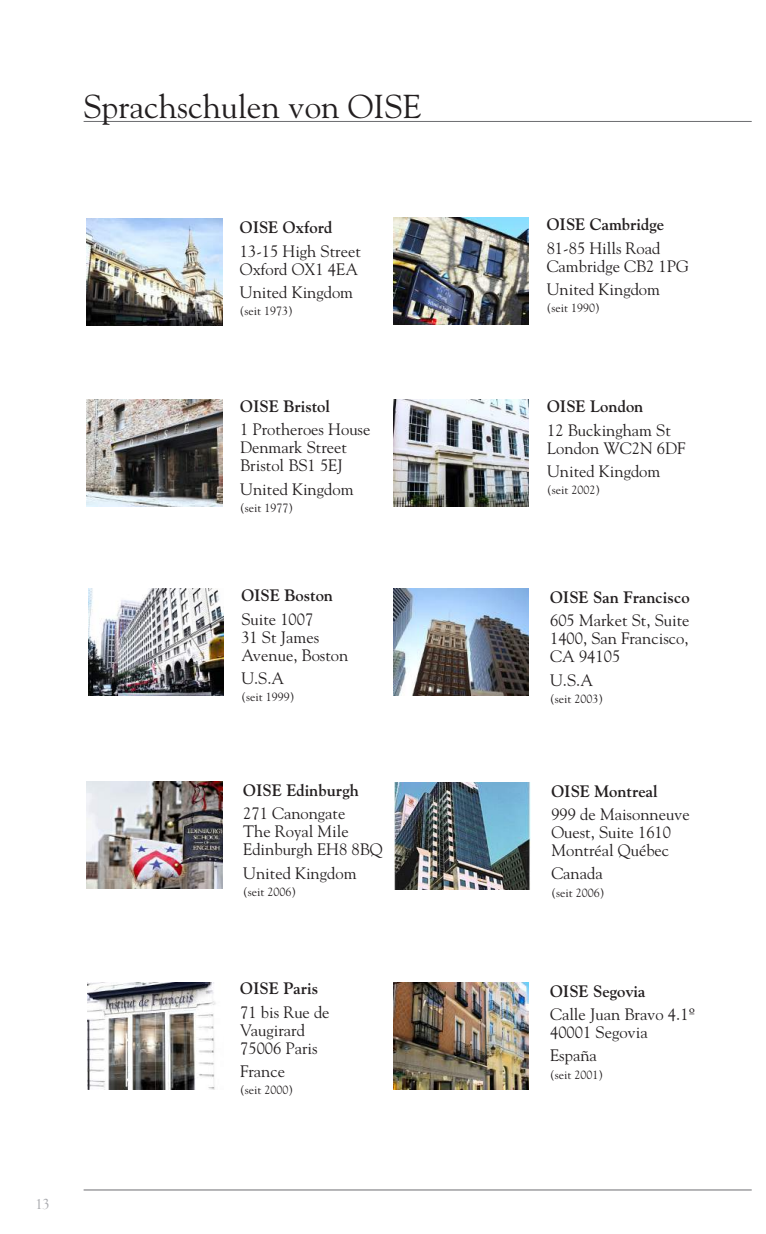
<style>
.page{position:relative;width:766px;height:1234px;background:#fff}
.page>*{position:absolute;margin:0;border:0;box-sizing:border-box;transform-origin:0 0}
.t1{font:33px "Goudy";color:#231f20}
.t2{font:16.5px/18px "Goudy";color:#231f20}
.t3{font:700 16.5px "Goudy";color:#231f20}
.t4{font:15px "Goudy Old Style T";color:#a8a9ad}
.t5{font:12px "Goudy";color:#231f20}
</style>
<div class="page">
<hr style="left:84px;top:121px;width:667px;height:1px;background:#6c6d70">
<hr style="left:84px;top:1189px;width:667px;height:1px;background:#6c6d70">
<img style="left:88px;top:588px;width:135px;height:107px">
<img style="left:87px;top:219px;width:135px;height:107px">
<img style="left:87px;top:399px;width:135px;height:107px">
<img style="left:393px;top:217px;width:136px;height:107px">
<img style="left:393px;top:399px;width:136px;height:107px">
<img style="left:393px;top:982px;width:136px;height:106px">
<img style="left:87px;top:781px;width:135px;height:107px">
<img style="left:395px;top:782px;width:135px;height:107px">
<img style="left:393px;top:588px;width:136px;height:107px">
<img style="left:88px;top:982px;width:128px;height:106px">
<h1 class="t1" style="left:84px;top:86px;width:339px">Sprachschulen von OISE</h1>
<p class="t3" style="left:240px;top:217px;width:94px">OISE Oxford</p>
<p class="t2" style="left:240px;top:241px;width:122px">13-15 High Street<br>Oxford OX1 4EA</p>
<p class="t2" style="left:240px;top:283px;width:115px">United Kingdom</p>
<p class="t5" style="left:240px;top:303px;width:54px">(seit 1973)</p>
<p class="t3" style="left:240px;top:396px;width:91px">OISE Bristol</p>
<p class="t2" style="left:240px;top:420px;width:132px">1 Protheroes House<br>Denmark Street<br>Bristol BS1 5EJ</p>
<p class="t2" style="left:240px;top:479px;width:115px">United Kingdom</p>
<p class="t5" style="left:240px;top:500px;width:54px">(seit 1977)</p>
<p class="t3" style="left:241px;top:585px;width:93px">OISE Boston</p>
<p class="t2" style="left:241px;top:609px;width:108px">Suite 1007<br>31 St James<br>Avenue, Boston</p>
<p class="t2" style="left:241px;top:668px;width:45px">U.S.A</p>
<p class="t5" style="left:241px;top:689px;width:54px">(seit 1999)</p>
<p class="t3" style="left:243px;top:780px;width:117px">OISE Edinburgh</p>
<p class="t2" style="left:243px;top:803px;width:141px">271 Canongate<br>The Royal Mile<br>Edinburgh EH8 8BQ</p>
<p class="t2" style="left:243px;top:863px;width:115px">United Kingdom</p>
<p class="t5" style="left:243px;top:884px;width:54px">(seit 2006)</p>
<p class="t3" style="left:240px;top:978px;width:79px">OISE Paris</p>
<p class="t2" style="left:240px;top:1002px;width:91px">71 bis Rue de<br>Vaugirard<br>75006 Paris</p>
<p class="t2" style="left:240px;top:1061px;width:46px">France</p>
<p class="t5" style="left:240px;top:1082px;width:54px">(seit 2000)</p>
<p class="t4" style="left:35px;top:1195px;width:16px">13</p>
<p class="t3" style="left:546px;top:215px;width:119px">OISE Cambridge</p>
<p class="t2" style="left:546px;top:238px;width:144px">81-85 Hills Road<br>Cambridge CB2 1PG</p>
<p class="t2" style="left:546px;top:280px;width:115px">United Kingdom</p>
<p class="t5" style="left:546px;top:300px;width:54px">(seit 1990)</p>
<p class="t3" style="left:547px;top:397px;width:98px">OISE London</p>
<p class="t2" style="left:547px;top:420px;width:140px">12 Buckingham St<br>London WC2N 6DF</p>
<p class="t2" style="left:547px;top:462px;width:115px">United Kingdom</p>
<p class="t5" style="left:547px;top:483px;width:54px">(seit 2002)</p>
<p class="t3" style="left:550px;top:587px;width:141px">OISE San Francisco</p>
<p class="t2" style="left:550px;top:611px;width:141px;text-align:justify">605 Market St, Suite 1400, San Francisco, CA 94105</p>
<p class="t2" style="left:550px;top:670px;width:45px">U.S.A</p>
<p class="t5" style="left:550px;top:691px;width:54px">(seit 2003)</p>
<p class="t3" style="left:551px;top:780px;width:108px">OISE Montreal</p>
<p class="t2" style="left:551px;top:804px;width:140px">999 de Maisonneuve<br>Ouest, Suite 1610<br>Montréal Québec</p>
<p class="t2" style="left:551px;top:863px;width:53px">Canada</p>
<p class="t5" style="left:551px;top:884px;width:54px">(seit 2006)</p>
<p class="t3" style="left:550px;top:980px;width:97px">OISE Segovia</p>
<p class="t2" style="left:550px;top:1004px;width:147px">Calle Juan Bravo 4.1º<br>40001 Segovia</p>
<p class="t2" style="left:550px;top:1045px;width:48px">España</p>
<p class="t5" style="left:550px;top:1066px;width:54px">(seit 2001)</p>
</div>
